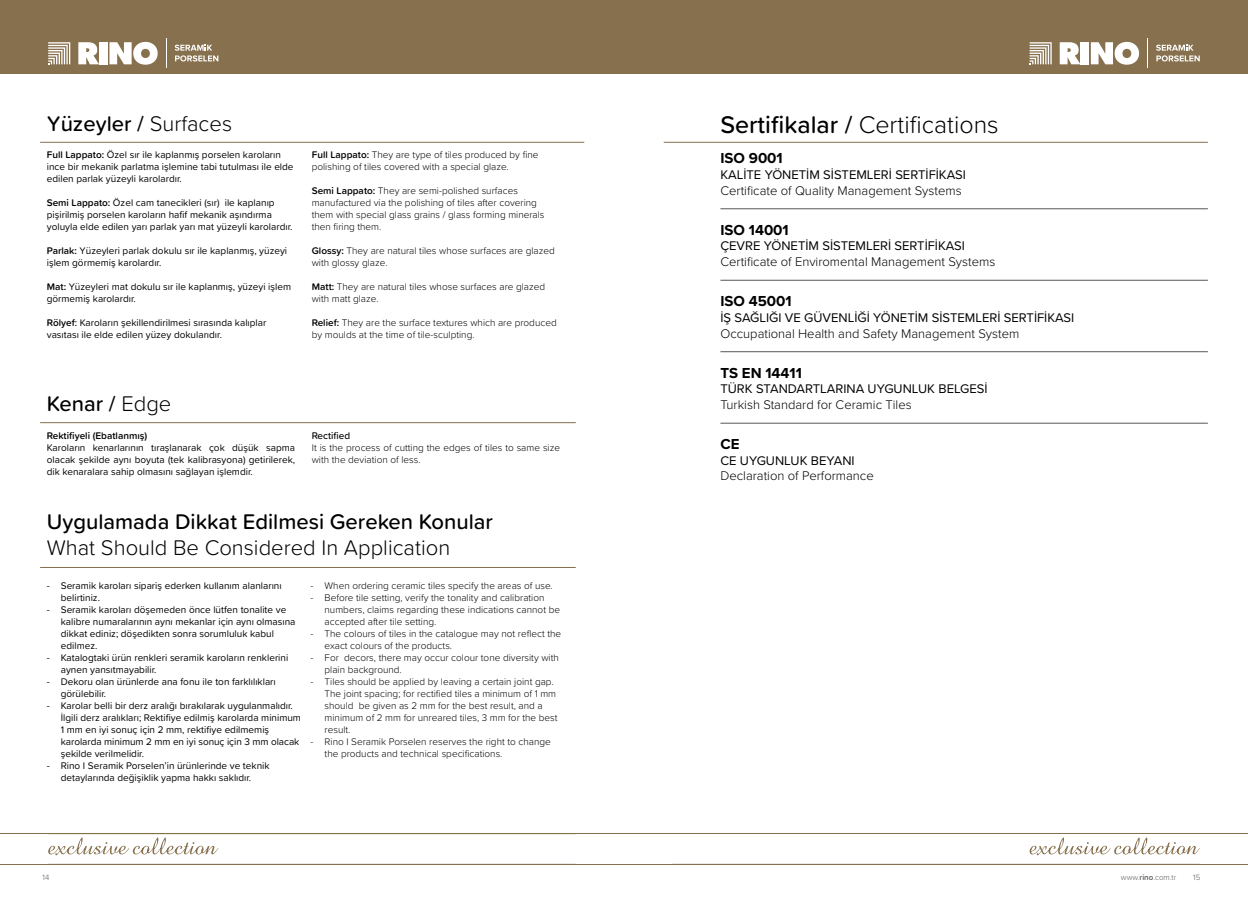
<style>
.page{position:relative;width:1248px;height:908px;background:#fff}
.page>*{position:absolute;margin:0;border:0;box-sizing:border-box;transform-origin:0 0}
.t1{font:300 25px "Proxima Soft";color:#000}
.t2{font:500 22px "Proxima Soft";color:#000}
.t3{font:300 22px "Proxima Soft";color:#000}
.t4{font:700 15px "Proxima Nova";color:#000}
.t5{font:300 13px "Proxima Nova";color:#000}
.t6{font:13px "Proxima Nova";color:#000}
.t7{font:10px/12px "Proxima Soft";color:#000}
.t8{font:300 10px/12px "Proxima Soft";color:#000}
.t9{font:600 10px "Proxima Soft";color:#000}
.t10{font:500 10px "Proxima Soft";color:#000}
.t11{font:300 8px "Proxima Soft";color:#575756}
.s1{font-weight:300}
.s2{font-weight:600}
.s3{font-weight:500}
</style>
<div class="page">
<div style="left:0;top:0;width:1247px;height:74px;background:#86704d"></div>
<hr style="left:0;top:863px;width:1247px;height:1px;background:#86704d">
<hr style="left:0;top:832px;width:1247px;height:1px;background:#86704d">
<div style="left:1080px;top:42px;width:8px;height:22px;background:#fff"></div>
<svg style="left:1090px;top:42px;width:48px;height:23px"></svg>
<svg style="left:1059px;top:42px;width:21px;height:22px"></svg>
<svg style="left:1029px;top:42px;width:22px;height:22px"></svg>
<svg style="left:1147px;top:39px;width:1px;height:29px"></svg>
<svg style="left:1156px;top:45px;width:43px;height:16px"></svg>
<div style="left:99px;top:42px;width:8px;height:22px;background:#fff"></div>
<svg style="left:109px;top:42px;width:49px;height:23px"></svg>
<svg style="left:78px;top:42px;width:21px;height:22px"></svg>
<svg style="left:48px;top:42px;width:22px;height:22px"></svg>
<svg style="left:166px;top:39px;width:1px;height:29px"></svg>
<svg style="left:175px;top:45px;width:43px;height:16px"></svg>
<svg style="left:1029px;top:837px;width:170px;height:17px"></svg>
<svg style="left:48px;top:837px;width:170px;height:17px"></svg>
<hr style="left:40px;top:142px;width:544px;height:1px;background:#86704d">
<hr style="left:663px;top:142px;width:544px;height:1px;background:#86704d">
<hr style="left:40px;top:422px;width:535px;height:1px;background:#86704d">
<hr style="left:40px;top:566px;width:535px;height:1px;background:#86704d">
<hr style="left:720px;top:280px;width:487px;height:1px;background:#575756">
<hr style="left:720px;top:208px;width:487px;height:1px;background:#575756">
<hr style="left:720px;top:351px;width:487px;height:1px;background:#575756">
<hr style="left:720px;top:423px;width:487px;height:1px;background:#575756">
<h2 class="t2" style="left:47px;top:107px;width:187px">Yüzeyler / <span class="s1">Surfaces</span></h2>
<p class="t7" style="left:47px;top:148px;width:248px"><span class="s2">Full Lappato:</span> Özel sır ile kaplanmış porselen karoların ince bir mekanik parlatma işlemine tabi tutulması ile elde edilen parlak yüzeyli karolardır.</p>
<p class="t7" style="left:47px;top:196px;width:247px"><span class="s2">Semi Lappato:</span> Özel cam tanecikleri (sır) ile kaplanıp pişirilmiş porselen karoların hafif mekanik aşındırma yoluyla elde edilen yarı parlak yarı mat yüzeyli karolardır.</p>
<p class="t7" style="left:47px;top:244px;width:242px"><span class="s2">Parlak:</span> Yüzeyleri parlak dokulu sır ile kaplanmış, yüzeyi işlem görmemiş karolardır.</p>
<p class="t7" style="left:47px;top:280px;width:246px"><span class="s2">Mat:</span> Yüzeyleri mat dokulu sır ile kaplanmış, yüzeyi işlem görmemiş karolardır.</p>
<p class="t7" style="left:47px;top:316px;width:221px"><span class="s2">Rölyef</span><span class="s3">:</span> Karoların şekillendirilmesi sırasında kalıplar vasıtası ile elde edilen yüzey dokularıdır.</p>
<p class="t8" style="left:312px;top:148px;width:228px"><span class="s2">Full Lappato:</span> They are type of tiles produced by fine polishing of tiles covered with a special glaze.</p>
<p class="t8" style="left:312px;top:184px;width:234px"><span class="s2">Semi Lappato:</span> They are semi-polished surfaces manufactured via the polishing of tiles after covering them with special glass grains / glass forming minerals then firing them.</p>
<p class="t8" style="left:312px;top:244px;width:245px"><span class="s2">Glossy:</span> They are natural tiles whose surfaces are glazed with glossy glaze.</p>
<p class="t8" style="left:312px;top:280px;width:235px"><span class="s2">Matt:</span> They are natural tiles whose surfaces are glazed with matt glaze.</p>
<p class="t8" style="left:312px;top:316px;width:246px"><span class="s2">Relief:</span> They are the surface textures which are produced by moulds at the time of tile-sculpting.</p>
<h2 class="t2" style="left:47px;top:387px;width:126px">Kenar / <span class="s1">Edge</span></h2>
<p class="t9" style="left:47px;top:428px;width:102px">Rektifiyeli (Ebatlanmış)</p>
<p class="t7" style="left:47px;top:441px;width:250px;text-align:justify">Karoların kenarlarının tıraşlanarak çok düşük sapma olacak şekilde aynı boyuta (tek kalibrasyona) getirilerek, dik kenaralara sahip olmasını sağlayan işlemdir.</p>
<p class="t10" style="left:312px;top:428px;width:40px">Rectified</p>
<p class="t8" style="left:312px;top:441px;width:250px">It is the process of cutting the edges of tiles to same size with the deviation of less.</p>
<h2 class="t2" style="left:47px;top:505px;width:448px">Uygulamada Dikkat Edilmesi Gereken Konular</h2>
<h2 class="t3" style="left:47px;top:531px;width:405px">What Should Be Considered In Application</h2>
<p class="t7" style="left:61px;top:578px;width:222px;text-indent:-14px">- Seramik karoları sipariş ederken kullanım alanlarını belirtiniz.</p>
<p class="t7" style="left:61px;top:602px;width:236px;text-indent:-14px">- Seramik karoları döşemeden önce lütfen tonalite ve kalibre numaralarının aynı mekanlar için aynı olmasına dikkat ediniz; döşedikten sonra sorumluluk kabul edilmez.</p>
<p class="t7" style="left:61px;top:650px;width:229px;text-indent:-14px">- Katalogtaki ürün renkleri seramik karoların renklerini aynen yansıtmayabilir.</p>
<p class="t7" style="left:61px;top:674px;width:216px;text-indent:-14px">- Dekoru olan ürünlerde ana fonu ile ton farklılıkları görülebilir.</p>
<p class="t7" style="left:61px;top:698px;width:242px;text-indent:-14px">- Karolar belli bir derz aralığı bırakılarak uygulanmalıdır.<br>İlgili derz aralıkları; Rektifiye edilmiş karolarda minimum 1 mm en iyi sonuç için 2 mm, rektifiye edilmemiş karolarda minimum 2 mm en iyi sonuç için 3 mm olacak şekilde verilmelidir.</p>
<p class="t7" style="left:47px;top:758px;width:224px;text-align:center">- Rino I Seramik Porselen’in ürünlerinde ve teknik detaylarında değişiklik yapma hakkı saklıdır.</p>
<p class="t8" style="left:310px;top:578px;width:244px">- When ordering ceramic tiles specify the areas of use.</p>
<p class="t8" style="left:324px;top:590px;width:237px;text-indent:-14px">- Before tile setting, verify the tonality and calibration numbers, claims regarding these indications cannot be accepted after tile setting.</p>
<p class="t8" style="left:324px;top:626px;width:238px;text-indent:-14px">- The colours of tiles in the catalogue may not reflect the exact colours of the products.</p>
<p class="t8" style="left:324px;top:650px;width:236px;text-indent:-14px">- For decors, there may occur colour tone diversity with plain background.</p>
<p class="t8" style="left:324px;top:674px;width:234px;text-indent:-14px">- Tiles should be applied by leaving a certain joint gap.<br>The joint spacing; for rectified tiles a minimum of 1 mm should be given as 2 mm for the best result, and a minimum of 2 mm for unreared tiles, 3 mm for the best result.</p>
<p class="t8" style="left:324px;top:734px;width:228px;text-indent:-14px">- Rino I Seramik Porselen reserves the right to change the products and technical specifications.</p>
<h1 class="t1" style="left:720px;top:106px;width:280px"><span class="s3">Sertifikalar /</span> Certifications</h1>
<h3 class="t4" style="left:720px;top:147px;width:64px">ISO 9001</h3>
<h3 class="t6" style="left:720px;top:165px;width:247px">KALİTE YÖNETİM SİSTEMLERİ SERTİFİKASI</h3>
<h3 class="t5" style="left:720px;top:180px;width:243px">Certificate of Quality Management Systems</h3>
<h3 class="t4" style="left:720px;top:218px;width:70px">ISO 14001</h3>
<h3 class="t6" style="left:720px;top:236px;width:246px">ÇEVRE YÖNETİM SİSTEMLERİ SERTİFİKASI</h3>
<h3 class="t5" style="left:720px;top:252px;width:276px">Certificate of Enviromental Management Systems</h3>
<h3 class="t4" style="left:720px;top:290px;width:73px">ISO 45001</h3>
<h3 class="t6" style="left:720px;top:308px;width:355px">İŞ SAĞLIĞI VE GÜVENLİĞİ YÖNETİM SİSTEMLERİ SERTİFİKASI</h3>
<h3 class="t5" style="left:720px;top:323px;width:300px">Occupational Health and Safety Management System</h3>
<h3 class="t4" style="left:720px;top:361px;width:83px">TS EN 14411</h3>
<h3 class="t6" style="left:720px;top:379px;width:269px">TÜRK STANDARTLARINA UYGUNLUK BELGESİ</h3>
<h3 class="t5" style="left:720px;top:395px;width:193px">Turkish Standard for Ceramic Tiles</h3>
<h3 class="t4" style="left:720px;top:433px;width:21px">CE</h3>
<h3 class="t6" style="left:720px;top:450px;width:136px">CE UYGUNLUK BEYANI</h3>
<h3 class="t5" style="left:720px;top:466px;width:155px">Declaration of Performance</h3>
<p class="t11" style="left:43px;top:870px;width:8px">14</p>
<p class="t11" style="left:1120px;top:870px;width:57px">www.<span class="s2">rino</span>.com.tr</p>
<p class="t11" style="left:1193px;top:870px;width:9px">15</p>
</div>
